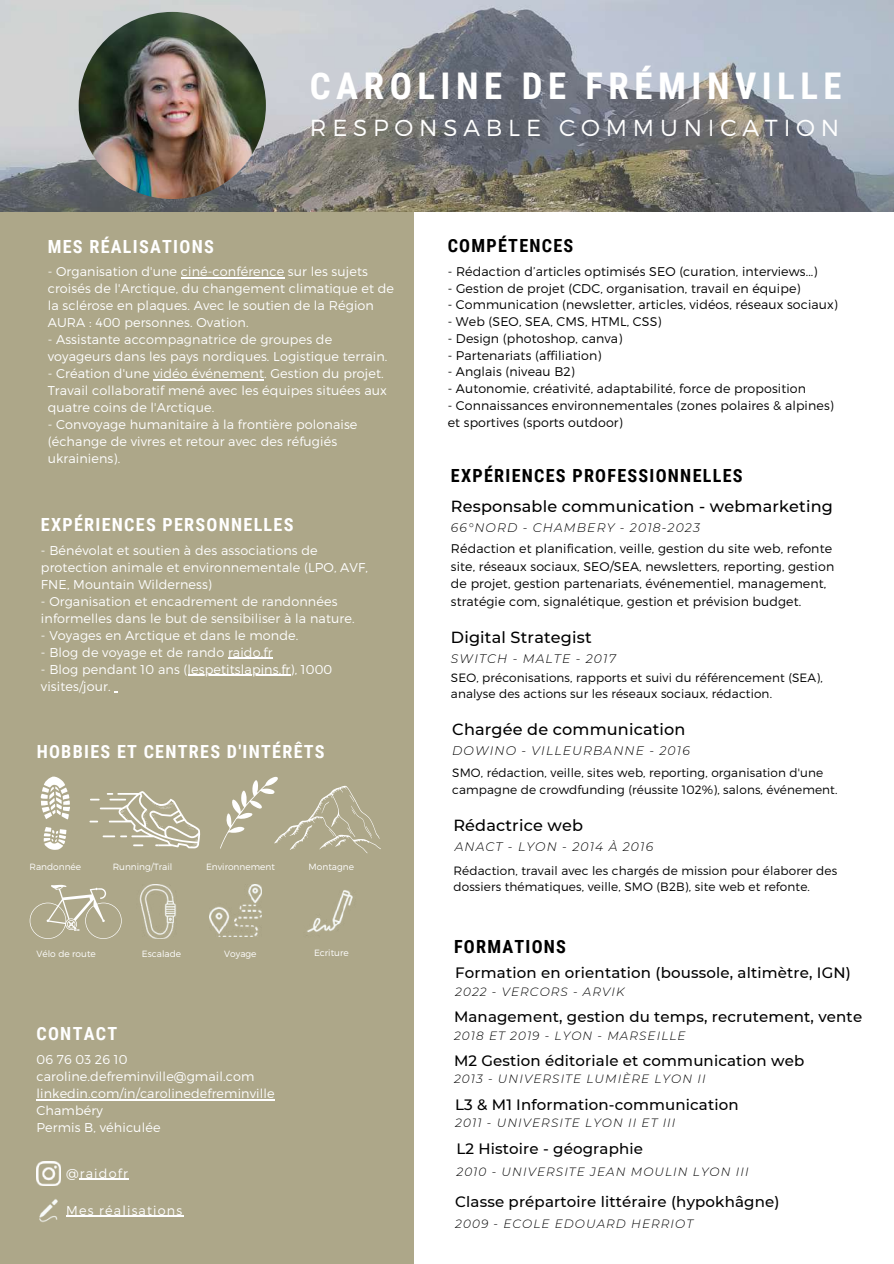
<style>
.page{position:relative;width:894px;height:1264px;background:#fff}
.page>*{position:absolute;margin:0;border:0;box-sizing:border-box;transform-origin:0 0}
.t1{font:700 36.75px "Roboto Condensed";letter-spacing:.15em;color:#fff}
.t2{font:300 23.1px "Montserrat";letter-spacing:.25em;color:#fff}
.t3{font:700 18.15px "Roboto Condensed";letter-spacing:.07em;color:#fff}
.t4{font:700 18.15px "Roboto Condensed";letter-spacing:.07em;color:#000}
.t5{font:500 16.05px "Montserrat";letter-spacing:.01em;color:#000}
.t6{font:500 15px "Montserrat";letter-spacing:.01em;color:#000}
.t7{font:300 12.75px/17px "Montserrat";letter-spacing:.01em;color:#fff}
.t8{font:300 12.75px "Montserrat";letter-spacing:.09em;color:#fff}
.t9{font:300 12.6px/17.5px "Montserrat";letter-spacing:.01em;color:#000}
.t10{font:italic 300 12.3px "Montserrat";letter-spacing:.09em;color:#000}
.t11{font:300 12px/16.5px "Montserrat";letter-spacing:.01em;color:#000}
.t12{font:italic 300 12px "Montserrat";letter-spacing:.09em;color:#000}
.t13{font:300 9px "Montserrat";color:#fff}
</style>
<div class="page">
<div style="left:0;top:0;width:413px;height:1263px;background:#ada789"></div>
<img style="left:0;top:0;width:893px;height:212px">
<svg style="left:41px;top:776px;width:29px;height:43px"></svg>
<svg style="left:44px;top:827px;width:22px;height:22px"></svg>
<img style="left:79px;top:12px;width:187px;height:187px;border-radius:50%">
<svg style="left:89px;top:791px;width:112px;height:57px"></svg>
<svg style="left:220px;top:776px;width:161px;height:77px"></svg>
<svg style="left:30px;top:884px;width:92px;height:54px"></svg>
<img style="left:139px;top:884px;width:37px;height:54px">
<img style="left:210px;top:884px;width:51px;height:52px">
<img style="left:307px;top:890px;width:46px;height:43px">
<img style="left:36px;top:1161px;width:24px;height:24px">
<img style="left:39px;top:1199px;width:19px;height:23px">
<hr style="left:181px;top:277px;width:103px;height:1px;background:#fff">
<hr style="left:153px;top:379px;width:111px;height:1px;background:#fff">
<hr style="left:228px;top:657px;width:44px;height:2px;background:#fff">
<hr style="left:187px;top:674px;width:103px;height:2px;background:#fff">
<hr style="left:36px;top:1098px;width:239px;height:2px;background:#fff">
<hr style="left:80px;top:1178px;width:49px;height:1px;background:#fff">
<hr style="left:66px;top:1215px;width:117px;height:1px;background:#fff">
<h1 class="t1" style="left:310px;top:65px;width:533px">CAROLINE DE FRÉMINVILLE</h1>
<h2 class="t2" style="left:310px;top:113px;width:531px">RESPONSABLE COMMUNICATION</h2>
<h3 class="t3" style="left:48px;top:236px;width:167px">MES RÉALISATIONS</h3>
<p class="t7" style="left:48px;top:262px;width:348px">- Organisation d'une ciné-conférence sur les sujets croisés de l'Arctique, du changement climatique et de la sclérose en plaques. Avec le soutien de la Région AURA : 400 personnes. Ovation.</p>
<p class="t7" style="left:48px;top:330px;width:341px">- Assistante accompagnatrice de groupes de voyageurs dans les pays nordiques. Logistique terrain.</p>
<p class="t7" style="left:48px;top:365px;width:341px">- Création d'une vidéo événement. Gestion du projet.<br>Travail collaboratif mené avec les équipes situées aux quatre coins de l'Arctique.</p>
<p class="t7" style="left:48px;top:416px;width:311px">- Convoyage humanitaire à la frontière polonaise (échange de vivres et retour avec des réfugiés ukrainiens).</p>
<h3 class="t3" style="left:41px;top:514px;width:254px">EXPÉRIENCES PERSONNELLES</h3>
<p class="t7" style="left:41px;top:541px;width:328px">- Bénévolat et soutien à des associations de protection animale et environnementale (LPO, AVF,<br>FNE, Mountain Wilderness)</p>
<p class="t7" style="left:41px;top:592px;width:315px">- Organisation et encadrement de randonnées informelles dans le but de sensibiliser à la nature.</p>
<p class="t7" style="left:41px;top:626px;width:259px">- Voyages en Arctique et dans le monde.</p>
<p class="t7" style="left:41px;top:643px;width:233px">- Blog de voyage et de rando raido.fr</p>
<p class="t7" style="left:41px;top:660px;width:293px">- Blog pendant 10 ans (lespetitslapins.fr), 1000 visites/jour.</p>
<h3 class="t3" style="left:37px;top:741px;width:289px">HOBBIES ET CENTRES D'INTÉRÊTS</h3>
<p class="t13" style="left:29px;top:861px;width:53px">Randonnée</p>
<p class="t13" style="left:113px;top:861px;width:61px">Running/Trail</p>
<p class="t13" style="left:206px;top:861px;width:70px">Environnement</p>
<p class="t13" style="left:308px;top:861px;width:47px">Montagne</p>
<p class="t13" style="left:36px;top:947px;width:61px">Vélo de route</p>
<p class="t13" style="left:142px;top:947px;width:41px">Escalade</p>
<p class="t13" style="left:224px;top:947px;width:34px">Voyage</p>
<p class="t13" style="left:314px;top:947px;width:36px">Ecriture</p>
<h3 class="t3" style="left:36px;top:1023px;width:82px">CONTACT</h3>
<p class="t7" style="left:36px;top:1050px;width:239px">06 76 03 26 10 caroline.defreminville@gmail.com linkedin.com/in/carolinedefreminville<br>Chambéry<br>Permis B, véhiculée</p>
<p class="t8" style="left:66px;top:1164px;width:63px">@raidofr</p>
<p class="t8" style="left:66px;top:1201px;width:117px">Mes réalisations</p>
<h3 class="t4" style="left:447px;top:235px;width:127px">COMPÉTENCES</h3>
<p class="t9" style="left:447px;top:262px;width:371px">- Rédaction d’articles optimisés SEO (curation, interviews...)</p>
<p class="t9" style="left:447px;top:279px;width:354px">- Gestion de projet (CDC, organisation, travail en équipe)</p>
<p class="t9" style="left:447px;top:295px;width:391px">- Communication (newsletter, articles, vidéos, réseaux sociaux)</p>
<p class="t9" style="left:447px;top:312px;width:215px">- Web (SEO, SEA, CMS, HTML, CSS)</p>
<p class="t9" style="left:447px;top:329px;width:176px">- Design (photoshop, canva)</p>
<p class="t9" style="left:447px;top:346px;width:155px">- Partenariats (affiliation)</p>
<p class="t9" style="left:447px;top:362px;width:129px">- Anglais (niveau B2)</p>
<p class="t9" style="left:447px;top:379px;width:359px">- Autonomie, créativité, adaptabilité, force de proposition</p>
<p class="t9" style="left:447px;top:396px;width:387px;line-height:16.8px">- Connaissances environnementales (zones polaires &amp; alpines) et sportives (sports outdoor)</p>
<h3 class="t4" style="left:451px;top:465px;width:293px">EXPÉRIENCES PROFESSIONNELLES</h3>
<p class="t5" style="left:451px;top:496px;width:383px">Responsable communication - webmarketing</p>
<p class="t9" style="left:451px;top:539px;width:384px">Rédaction et planification, veille, gestion du site web, refonte site, réseaux sociaux, SEO/SEA, newsletters, reporting, gestion de projet, gestion partenariats, événementiel, management, stratégie com, signalétique, gestion et prévision budget.</p>
<p class="t10" style="left:451px;top:520px;width:250px">66°NORD - CHAMBERY - 2018-2023</p>
<p class="t5" style="left:451px;top:627px;width:142px">Digital Strategist</p>
<p class="t11" style="left:451px;top:668px;width:373px">SEO, préconisations, rapports et suivi du référencement (SEA), analyse des actions sur les réseaux sociaux, rédaction.</p>
<p class="t10" style="left:451px;top:651px;width:166px">SWITCH - MALTE - 2017</p>
<p class="t5" style="left:452px;top:719px;width:235px">Chargée de communication</p>
<p class="t11" style="left:452px;top:764px;width:386px">SMO, rédaction, veille, sites web, reporting, organisation d'une campagne de crowdfunding (réussite 102%), salons, événement.</p>
<p class="t10" style="left:452px;top:743px;width:239px">DOWINO - VILLEURBANNE - 2016</p>
<p class="t5" style="left:453px;top:815px;width:131px">Rédactrice web</p>
<p class="t11" style="left:453px;top:861px;width:385px">Rédaction, travail avec les chargés de mission pour élaborer des dossiers thématiques, veille, SMO (B2B), site web et refonte.</p>
<p class="t10" style="left:454px;top:838px;width:200px">ANACT - LYON - 2014 À 2016</p>
<h3 class="t4" style="left:454px;top:935px;width:113px">FORMATIONS</h3>
<p class="t6" style="left:455px;top:963px;width:397px">Formation en orientation (boussole, altimètre, IGN)</p>
<p class="t12" style="left:455px;top:983px;width:171px">2022 - VERCORS - ARVIK</p>
<p class="t6" style="left:454px;top:1007px;width:409px">Management, gestion du temps, recrutement, vente</p>
<p class="t12" style="left:454px;top:1028px;width:233px">2018 ET 2019 - LYON - MARSEILLE</p>
<p class="t6" style="left:454px;top:1051px;width:352px">M2 Gestion éditoriale et communication web</p>
<p class="t12" style="left:454px;top:1071px;width:253px">2013 - UNIVERSITE LUMIÈRE LYON II</p>
<p class="t6" style="left:455px;top:1095px;width:285px">L3 &amp; M1 Information-communication</p>
<p class="t12" style="left:455px;top:1115px;width:222px">2011 - UNIVERSITE LYON II ET III</p>
<p class="t6" style="left:456px;top:1139px;width:188px">L2 Histoire - géographie</p>
<p class="t12" style="left:456px;top:1163px;width:293px">2010 - UNIVERSITE JEAN MOULIN LYON III</p>
<p class="t6" style="left:455px;top:1192px;width:326px">Classe prépartoire littéraire (hypokhâgne)</p>
<p class="t12" style="left:455px;top:1216px;width:239px">2009 - ECOLE EDOUARD HERRIOT</p>
</div>
